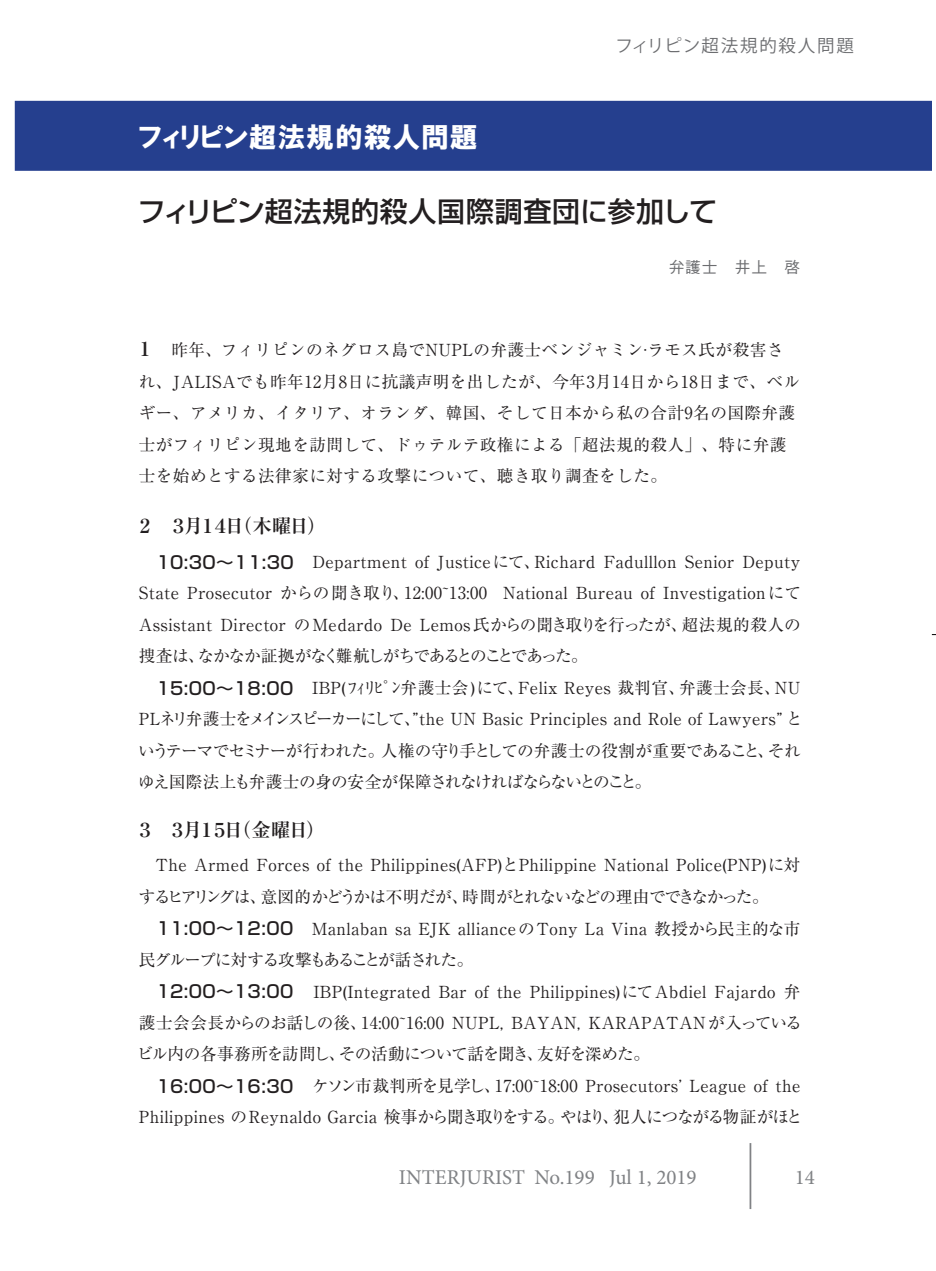
<style>
.page{position:relative;width:936px;height:1271px;background:#fff}
.page>*{position:absolute;margin:0;border:0;box-sizing:border-box;transform-origin:0 0}
.t1{font:500 28px "Shin Go Pro";letter-spacing:.025em;color:#231f20}
.t2{font:28px "HGP Soei Kakugothic UB";letter-spacing:.025em;color:#fff}
.t3{font:21px "Minion Pro";color:#808285}
.t4{font:700 19.25px "Ryumin Pro";letter-spacing:-.24em;color:#231f20}
.t5{font:17.5px "Koz Go Pro";letter-spacing:.1em;color:#6c6d70}
.t6{font:500 17.5px "Shin Go Pro";letter-spacing:.025em;color:#231f20}
.t7{font:16.62px/31.3px "Ryumin Pro";letter-spacing:.025em;color:#231f20}
.t8{font:500 15.75px "Gothic BBB Pro";color:#6c6d70}
.s1{font-weight:700;font-size:19.25px}
.s2{font-family:"Shin Go Pro";font-weight:500;font-size:17.5px}
</style>
<div class="page">
<hr style="left:749px;top:1143px;width:2px;height:66px;background:#808285">
<div style="left:15px;top:101px;width:916px;height:70px;background:#253f8e"></div>
<h1 class="t2" style="left:139px;top:123px;width:340px">フィリピン超法規的殺人問題</h1>
<p class="t5" style="left:615px;top:34px;width:240px">フィリピン超法規的殺人問題</p>
<h1 class="t1" style="left:137px;top:188px;width:581px">フィリピン超法規的殺人国際調査団に参加して</h1>
<p class="t8" style="left:668px;top:255px;width:133px">弁護士　井上　啓</p>
<p class="t7" style="left:135px;top:333px;width:649px"><span class="s1">１　</span>昨年、フィリピンのネグロス島でＮＵＰＬの弁護士ベンジャミン·ラモス氏が殺害され、ＪＡＬＩＳＡ</p>
<p class="t7" style="left:139px;top:364px;width:662px;text-indent:97px">でも昨年１２月８日に抗議声明を出したが、今年３月１４日から１８日まで、ベルギー、アメリカ、イタリア、オランダ、韓国、そして日本から私の合計９名の国際弁護士がフィリピン現地を訪問して、ドゥテルテ政権による「超法規的殺人」、特に弁護士を始めとする法律家に対する攻撃について、聴き取り調査をした。</p>
<p class="t4" style="left:135px;top:511px;width:192px">２ ３月１４日（木曜日）</p>
<p class="t6" style="left:156px;top:548px;width:131px">10:30～11:30　</p>
<p class="t7" style="left:139px;top:545px;width:663px;text-align:justify;text-indent:173px">Department of Justiceにて、Richard Fadulllon Senior Deputy State Prosecutor　 からの聞き取り、12:00~13:00 National Bureau of InvestigationにてAssistant Director のMedardo De Lemos氏からの聞き取りを行ったが、超法規的殺人の捜査は、なかなか証拠がなく難航しがちであるとのことであった。</p>
<p class="t7" style="left:138px;top:671px;width:666px;text-indent:18px"><span class="s2">15:00～18:00</span> IBP( ﾌｨﾘﾋﾟﾝ弁護士会)にて、Felix Reyes 裁判官、弁護士会長、ＮＵ<br>ＰＬネリ弁護士をメインスピーカーにして、”the UN Basic Principles and Role of Lawyers”　というテーマでセミナーが行われた。人権の守り手としての弁護士の役割が重要であること、それゆえ国際法上も弁護士の身の安全が保障されなければならないとのこと。</p>
<p class="t4" style="left:135px;top:814px;width:191px">３　３月１５日（金曜日）</p>
<p class="t7" style="left:139px;top:848px;width:663px;text-indent:17px">The Armed Forces of the Philippines(AFP) とPhilippine National Police(PNP) に対するヒアリングは、意図的かどうかは不明だが、時間がとれないなどの理由でできなかった。</p>
<p class="t7" style="left:139px;top:912px;width:663px;text-indent:17px"><span class="s2">11:00～12:00</span> Manlaban sa EJK allianceのTony La Vina 教授から民主的な市民グループに対する攻撃もあることが話された。</p>
<p class="t7" style="left:137px;top:975px;width:667px;text-align:justify;text-indent:20px"><span class="s2">12:00～13:00</span> IBP(Integrated Bar of the Philippines)にてAbdiel Fajardo 弁護士会会長からのお話しの後、14:00~16:00 NUPL, BAYAN, KARAPATANが入っているビル内の各事務所を訪問し、その活動について話を聞き、友好を深めた。</p>
<p class="t7" style="left:139px;top:1069px;width:665px;text-align:right"><span class="s2">16:00～16:30</span> ケソン市裁判所を見学し、17:00~18:00 Prosecutors’ League of the<br>Philippines　のReynaldo Garcia 検事から聞き取りをする。やはり、犯人につながる物証がほと</p>
<p class="t3" style="left:399px;top:1163px;width:299px">INTERJURIST No.199 Jul 1, 2019</p>
<p class="t3" style="left:794px;top:1163px;width:22px">14</p>
</div>
